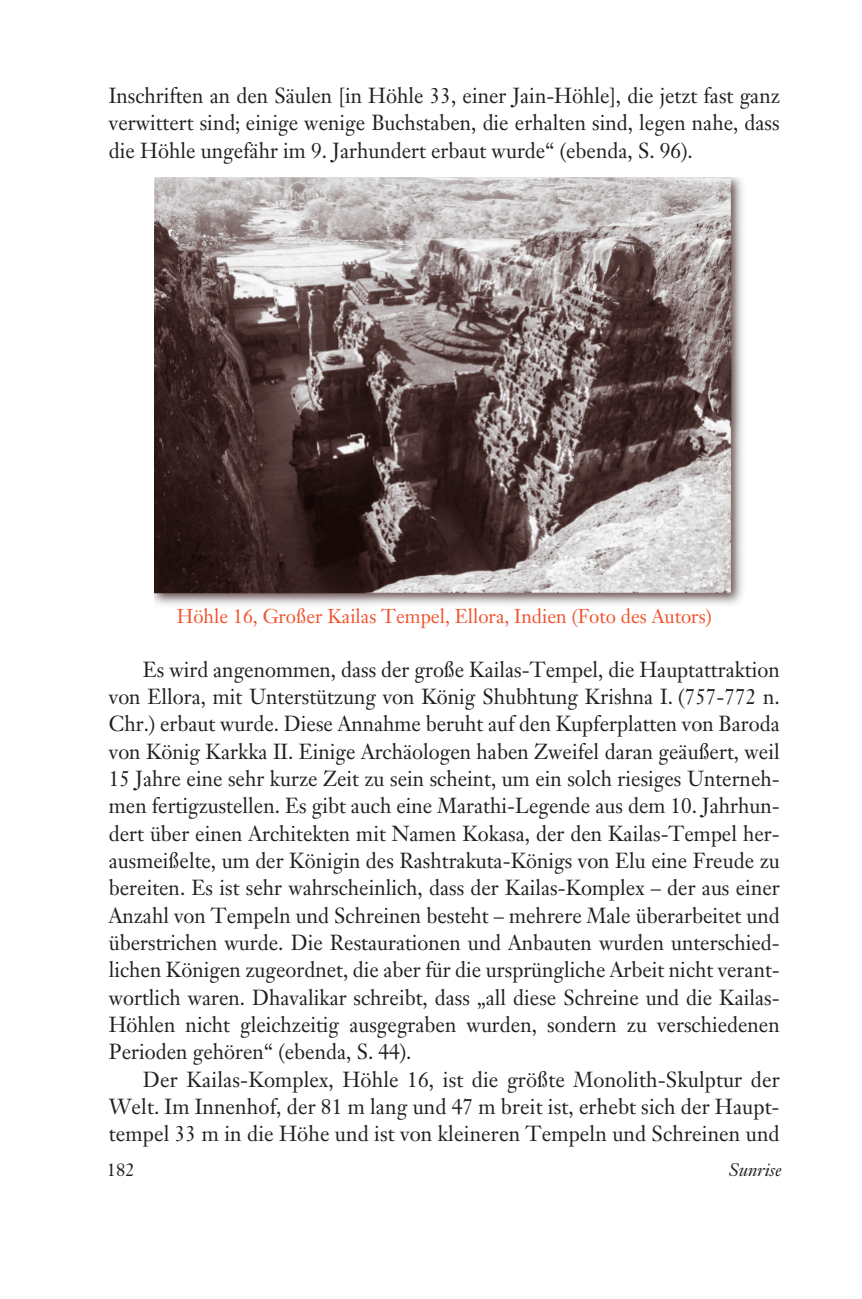
<style>
.page{position:relative;width:862px;height:1299px;background:#fff}
.page>*{position:absolute;margin:0;border:0;box-sizing:border-box;transform-origin:0 0}
.t1{font:21.6px/27.4px "Athos 10";color:#231f20;text-align:justify;scale:.95 1}
.t2{font:21.6px/27.4px "Athos 10";color:#231f20;text-align:justify;scale:.96 1}
.t3{font:19.8px "Athos 10";color:#f0532d;scale:.96 1}
.t4{font:italic 18px "Athos 11";color:#231f20}
.t5{font:18px "Athos 10";color:#231f20}
</style>
<div class="page">
<img style="left:154px;top:177px;width:589px;height:428px">
<p class="t1" style="left:109px;top:84px;width:707px">Inschriften an den Säulen [in Höhle 33, einer Jain-Höhle], die jetzt fast ganz verwittert sind; einige wenige Buchstaben, die erhalten sind, legen nahe, dass die Höhle ungefähr im 9. Jarhundert erbaut wurde“ (ebenda, S. 96).</p>
<p class="t3" style="left:177px;top:608px;width:559px">Höhle 16, Großer Kailas Tempel, Ellora, Indien (Foto des Autors)</p>
<p class="t1" style="left:109px;top:658px;width:707px;text-indent:34px">Es wird angenommen, dass der große Kailas-Tempel, die Hauptattraktion von Ellora, mit Unterstützung von König Shubhtung Krishna I. (757-772 n.<br>Chr.) erbaut wurde. Diese Annahme beruht auf den Kupferplatten von Baroda von König Karkka II. Einige Archäologen haben Zweifel daran geäußert, weil 15 Jahre eine sehr kurze Zeit zu sein scheint, um ein solch riesiges Unterneh&shy;men fertigzustellen. Es gibt auch eine Marathi-Legende aus dem 10. Jahrhun&shy;dert über einen Architekten mit Namen Kokasa, der den Kailas-Tempel her&shy;ausmeißelte, um der Königin des Rashtrakuta-Königs von Elu eine Freude zu bereiten. Es ist sehr wahrscheinlich, dass der Kailas-Komplex – der aus einer Anzahl von Tempeln und Schreinen besteht – mehrere Male überarbeitet und überstrichen wurde. Die Restaurationen und Anbauten wurden unterschied&shy;lichen Königen zugeordnet, die aber für die ursprüngliche Arbeit nicht verant&shy;wortlich waren. Dhavalikar schreibt, dass „all diese Schreine und die Kailas-Höhlen nicht gleichzeitig ausgegraben wurden, sondern zu verschiedenen Perioden gehören“ (ebenda, S. 44).</p>
<p class="t2" style="left:109px;top:1067px;width:700px;text-indent:34px">Der Kailas-Komplex, Höhle 16, ist die größte Monolith-Skulptur der Welt. Im Innenhof, der 81 m lang und 47 m breit ist, erhebt sich der Haupt&shy;tempel 33 m in die Höhe und ist von kleineren Tempeln und Schreinen und</p>
<p class="t5" style="left:107px;top:1162px;width:30px">182</p>
<p class="t4" style="left:729px;top:1162px;width:54px">Sunrise</p>
</div>
